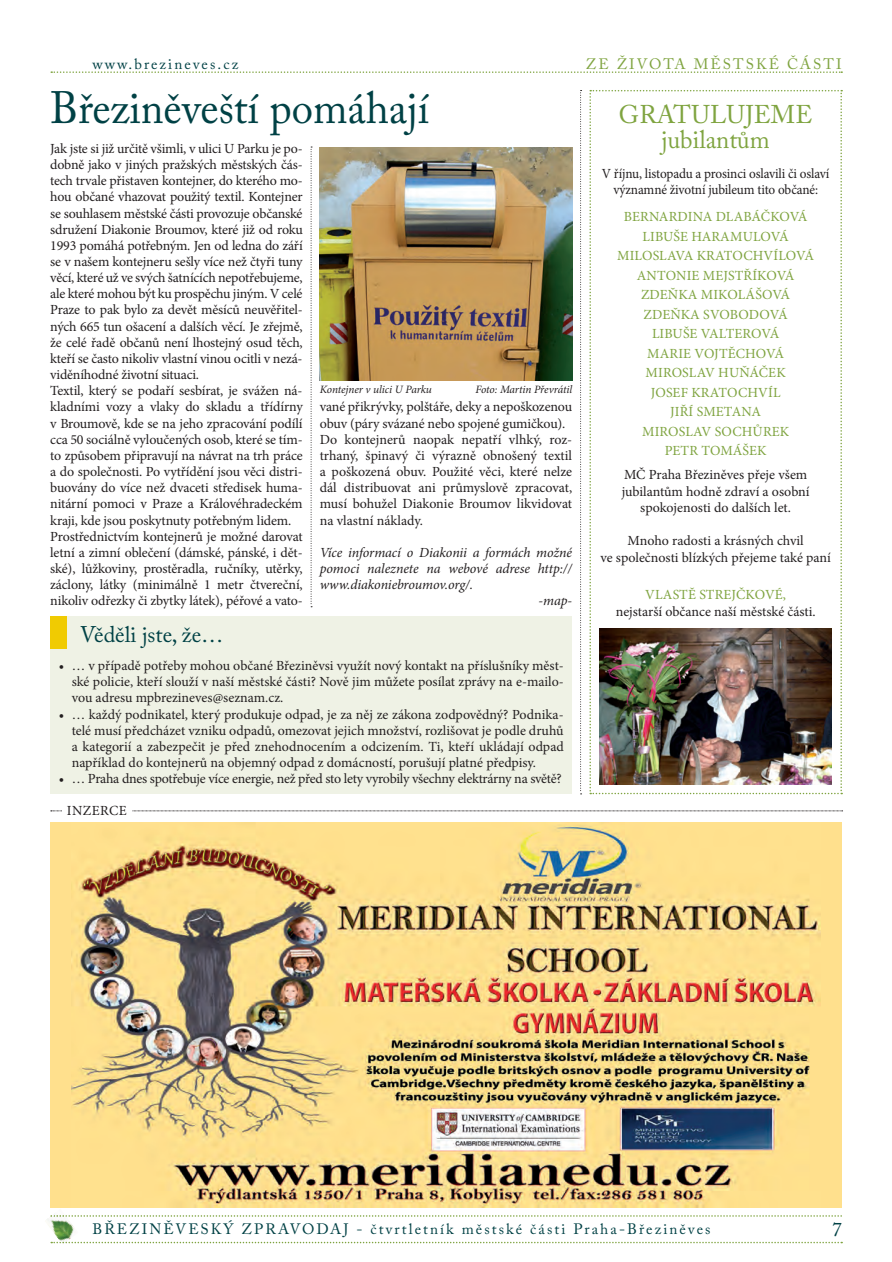
<style>
.page{position:relative;width:892px;height:1262px;background:#fff}
.page>*{position:absolute;margin:0;border:0;box-sizing:border-box;transform-origin:0 0}
.t1{font:45px "Adobe Caslon Pro";color:#004145;scale:.95 1}
.t2{font:25.5px/25.5px "Adobe Caslon Pro";color:#7fa440;text-align:center}
.t3{font:22.5px "Adobe Caslon Pro";color:#004145}
.t4{font:19.5px "Adobe Caslon Pro";color:#004145}
.t5{font:15px "Adobe Caslon Pro";letter-spacing:.14em;color:#004145}
.t6{font:15px "Adobe Caslon Pro";letter-spacing:.14em;color:#7fa440}
.t7{font:13.95px/16.2px "Minion Pro";letter-spacing:-.01em;color:#231f20;text-align:center}
.t8{font:13.95px/19.5px "Minion Pro";letter-spacing:.01em;color:#7fa440;text-align:center}
.t9{font:italic 13.95px "Minion Pro";letter-spacing:-.01em;color:#231f20}
.t10{font:13.95px/16.5px "Minion Pro";letter-spacing:-.01em;color:#231f20;text-align:center;scale:.95 1}
.t11{font:13.95px "Minion Pro";letter-spacing:.03em;color:#231f20}
.t12{font:italic 11.25px "Minion Pro";letter-spacing:-.01em;color:#231f20}
</style>
<div class="page">
<svg style="left:51px;top:71px;width:791px;height:2px"></svg>
<img style="left:47px;top:1216px;width:32px;height:28px">
<svg style="left:50px;top:1215px;width:791px;height:1px"></svg>
<svg style="left:51px;top:1241px;width:791px;height:2px"></svg>
<svg style="left:589px;top:90px;width:253px;height:704px"></svg>
<svg style="left:580px;top:90px;width:1px;height:704px"></svg>
<div style="left:50px;top:616px;width:522px;height:178px;background:#eff2e5"></div>
<div style="left:50px;top:616px;width:17px;height:33px;background:#f0cb02"></div>
<img style="left:599px;top:628px;width:232px;height:156px">
<img style="left:320px;top:147px;width:252px;height:233px">
<svg style="left:310px;top:147px;width:2px;height:460px"></svg>
<svg style="left:51px;top:810px;width:791px;height:1px"></svg>
<div style="left:62px;top:804px;width:69px;height:13px;background:#fff"></div>
<div style="left:50px;top:822px;width:791px;height:385px;background:#ffe08d"></div>
<img style="left:72px;top:825px;width:748px;height:382px">
<p class="t5" style="left:92px;top:58px;width:147px">www.brezineves.cz</p>
<p class="t6" style="left:585px;top:58px;width:257px">ZE ŽIVOTA MĚSTSKÉ ČÁSTI</p>
<h2 class="t2" style="left:618px;top:104px;width:195px">GRATULUJEME jubilantům</h2>
<p class="t10" style="left:601px;top:166px;width:241px">V říjnu, listopadu a prosinci oslavili či oslaví významné životní jubileum tito občané:</p>
<p class="t8" style="left:617px;top:208px;width:198px">BERNARDINA DLABÁČKOVÁ<br>LIBUŠE HARAMULOVÁ<br>MILOSLAVA KRATOCHVÍLOVÁ<br>ANTONIE MEJSTŘÍKOVÁ<br>ZDEŇKA MIKOLÁŠOVÁ<br>ZDEŇKA SVOBODOVÁ<br>LIBUŠE VALTEROVÁ<br>MARIE VOJTĚCHOVÁ<br>MIROSLAV HUŇÁČEK<br>JOSEF KRATOCHVÍL<br>JIŘÍ SMETANA<br>MIROSLAV SOCHŮREK<br>PETR TOMÁŠEK</p>
<p class="t7" style="left:621px;top:468px;width:189px">MČ Praha Březiněves přeje všem jubilantům hodně zdraví a osobní spokojenosti do dalších let.</p>
<p class="t7" style="left:600px;top:534px;width:232px">Mnoho radosti a krásných chvil<br>ve společnosti blízkých přejeme také paní</p>
<p class="t8" style="left:645px;top:586px;width:142px">VLASTĚ STREJČKOVÉ,</p>
<p class="t7" style="left:615px;top:604px;width:201px">nejstarší občance naší městské části.</p>
<h3 class="t3" style="left:80px;top:625px;width:145px">Věděli jste, že…</h3>
<p class="t7" style="left:72px;top:658px;width:493px;text-align:justify;text-indent:-13px">• … v případě potřeby mohou občané Březiněvsi využít nový kontakt na příslušníky měst&shy;ské policie, kteří slouží v naší městské části? Nově jim můžete posílat zprávy na e-mailo&shy;vou adresu mpbrezineves@seznam.cz.</p>
<p class="t7" style="left:72px;top:707px;width:493px;text-align:justify;text-indent:-13px">• … každý podnikatel, který produkuje odpad, je za něj ze zákona zodpovědný? Podnika&shy;telé musí předcházet vzniku odpadů, omezovat jejich množství, rozlišovat je podle druhů a kategorií a zabezpečit je před znehodnocením a odcizením. Ti, kteří ukládají odpad například do kontejnerů na objemný odpad z domácností, porušují platné předpisy.</p>
<p class="t7" style="left:59px;top:772px;width:504px">• … Praha dnes spotřebuje více energie, než před sto lety vyrobily všechny elektrárny na světě?</p>
<h1 class="t1" style="left:50px;top:91px;width:400px">Březiněveští pomáhají</h1>
<p class="t7" style="left:50px;top:141px;width:254px;text-align:left">Jak jste si již určitě všimli, v ulici U Parku je po&shy;dobně jako v jiných pražských městských čás&shy;tech trvale přistaven kontejner, do kterého mo&shy;hou občané vhazovat použitý textil. Kontejner se souhlasem městské části provozuje občanské sdružení Diakonie Broumov, které již od roku 1993 pomáhá potřebným. Jen od ledna do září se v našem kontejneru sešly více než čtyři tuny věcí, které už ve svých šatnících nepotřebujeme, ale které mohou být ku prospěchu jiným. V celé Praze to pak bylo za devět měsíců neuvěřitel&shy;ných 665 tun ošacení a dalších věcí. Je zřejmě, že celé řadě občanů není lhostejný osud těch, kteří se často nikoliv vlastní vinou ocitli v nezá&shy;viděníhodné životní situaci.<br>Textil, který se podaří sesbírat, je svážen ná&shy;kladními vozy a vlaky do skladu a třídírny v Broumově, kde se na jeho zpracování podílí cca 50 sociálně vyloučených osob, které se tím&shy;to způsobem připravují na návrat na trh práce a do společnosti. Po vytřídění jsou věci distri&shy;buovány do více než dvaceti středisek huma&shy;nitární pomoci v Praze a Královéhradeckém kraji, kde jsou poskytnuty potřebným lidem.<br>Prostřednictvím kontejnerů je možné darovat letní a zimní oblečení (dámské, pánské, i dět&shy;ské), lůžkoviny, prostěradla, ručníky, utěrky, záclony, látky (minimálně 1 metr čtvereční, nikoliv odřezky či zbytky látek), péřové a vato-</p>
<p class="t12" style="left:320px;top:385px;width:113px">Kontejner v ulici U Parku</p>
<p class="t12" style="left:475px;top:385px;width:98px">Foto: Martin Převrátil</p>
<p class="t7" style="left:319px;top:400px;width:254px;text-align:left">vané přikrývky, polštáře, deky a nepoškozenou obuv (páry svázané nebo spojené gumičkou).<br>Do kontejnerů naopak nepatří vlhký, roz&shy;trhaný, špinavý či výrazně obnošený textil a poškozená obuv. Použité věci, které nelze dál distribuovat ani průmyslově zpracovat, musí bohužel Diakonie Broumov likvidovat na vlastní náklady.</p>
<p class="t9" style="left:319px;top:547px;width:254px">Více informací o Diakonii a formách možné</p>
<p class="t9" style="left:319px;top:563px;width:254px">pomoci naleznete na webové adrese http://</p>
<p class="t9" style="left:319px;top:579px;width:155px">www.diakoniebroumov.org/.</p>
<p class="t9" style="left:538px;top:595px;width:35px">-map-</p>
<p class="t11" style="left:67px;top:805px;width:61px">INZERCE</p>
<p class="t5" style="left:92px;top:1223px;width:619px">BŘEZINĚVESKÝ ZPRAVODAJ - čtvrtletník městské části Praha-Březiněves</p>
<h3 class="t4" style="left:832px;top:1222px;width:11px">7</h3>
</div>
